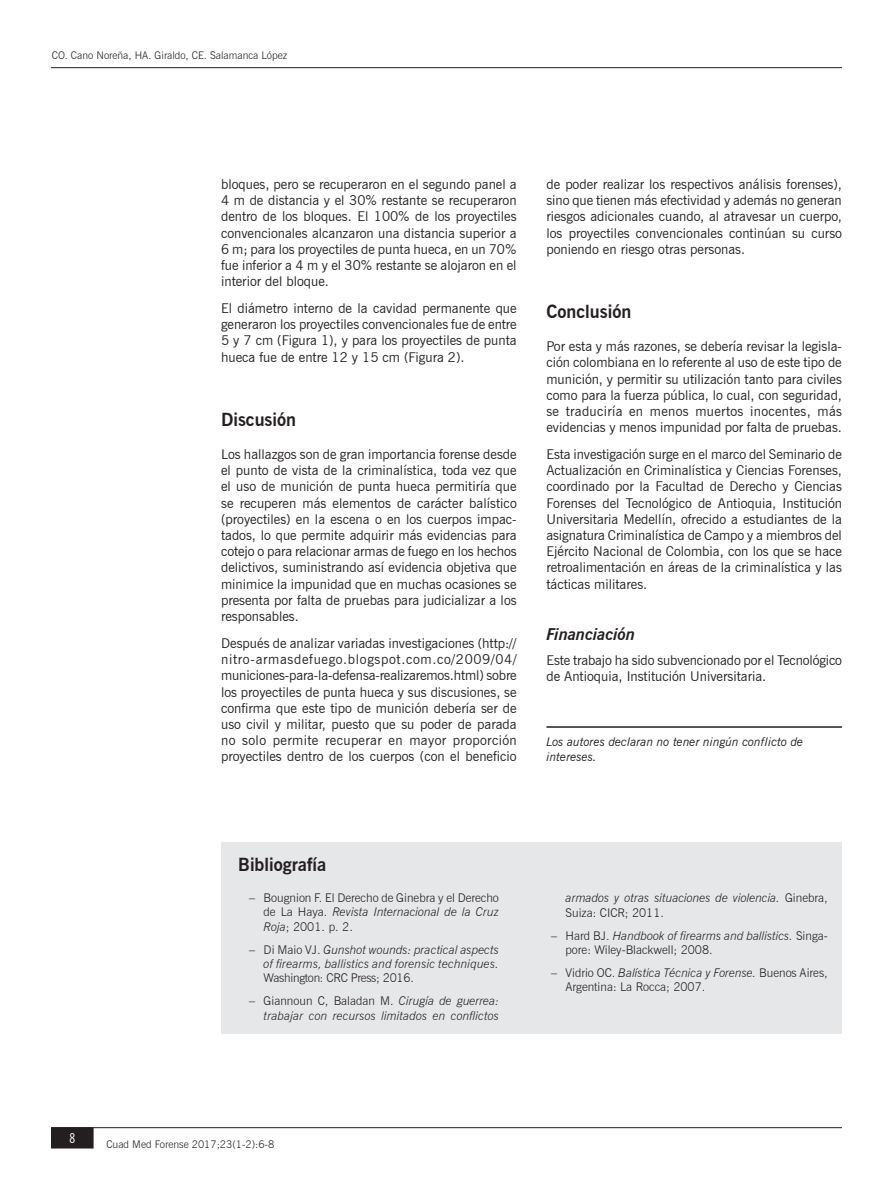
<style>
.page{position:relative;width:893px;height:1191px;background:#fff}
.page>*{position:absolute;margin:0;border:0;box-sizing:border-box;transform-origin:0 0}
.t1{font:700 18px "News Gothic BT";color:#231f20}
.t2{font:italic 700 16.5px "News Gothic BT";color:#231f20}
.t3{font:13.5px/16.2px "News Gothic BT";color:#231f20;text-align:justify}
.t4{font:condensed 13.5px "News Gothic BT";color:#fff}
.t5{font:300 12px/14.4px "News Gothic BT";color:#231f20}
.t6{font:italic 300 12px/14.4px "News Gothic BT";letter-spacing:.005em;color:#231f20;text-align:right}
.t7{font:italic 12px/14.4px "News Gothic BT";color:#231f20}
.t8{font:300 12px "News Gothic BT";letter-spacing:-.02em;color:#231f20}
.t9{font:300 10.5px "News Gothic BT";color:#231f20}
.s1{font-style:italic}
.s2{font-style:normal}
</style>
<div class="page">
<hr style="left:51px;top:67px;width:791px;height:1px;background:#231f20">
<div style="left:52px;top:1128px;width:41px;height:19px;background:#231f20"></div>
<div style="left:51px;top:1127px;width:43px;height:21px;border:2px solid #231f20"></div>
<hr style="left:51px;top:1127px;width:791px;height:1px;background:#231f20">
<div style="left:222px;top:842px;width:620px;height:191px;background:#e6e7e9"></div>
<hr style="left:546px;top:726px;width:296px;height:1px;background:#231f20">
<p class="t9" style="left:52px;top:49px;width:237px">CO. Cano Noreña, HA. Giraldo, CE. Salamanca López</p>
<p class="t3" style="left:221px;top:176px;width:297px">bloques, pero se recuperaron en el segundo panel a 4 m de distancia y el 30% restante se recuperaron dentro de los bloques. El 100% de los proyectiles convencionales alcanzaron una distancia superior a 6 m; para los proyectiles de punta hueca, en un 70% fue inferior a 4 m y el 30% restante se alojaron en el interior del bloque.</p>
<p class="t3" style="left:221px;top:300px;width:297px">El diámetro interno de la cavidad permanente que generaron los proyectiles convencionales fue de entre 5 y 7 cm (Figura 1), y para los proyectiles de punta hueca fue de entre 12 y 15 cm (Figura 2).</p>
<h1 class="t1" style="left:221px;top:408px;width:77px">Discusión</h1>
<p class="t3" style="left:221px;top:446px;width:297px">Los hallazgos son de gran importancia forense desde el punto de vista de la criminalística, toda vez que el uso de munición de punta hueca permitiría que se recuperen más elementos de carácter balístico (proyectiles) en la escena o en los cuerpos impac&shy;tados, lo que permite adquirir más evidencias para cotejo o para relacionar armas de fuego en los hechos delictivos, suministrando así evidencia objetiva que minimice la impunidad que en muchas ocasiones se presenta por falta de pruebas para judicializar a los responsables.</p>
<p class="t3" style="left:221px;top:635px;width:297px">Después de analizar variadas investigaciones (http:// nitro-armasdefuego.blogspot.com.co/2009/04/ municiones-para-la-defensa-realizaremos.html) sobre los proyectiles de punta hueca y sus discusiones, se confirma que este tipo de munición debería ser de uso civil y militar, puesto que su poder de parada no solo permite recuperar en mayor proporción proyectiles dentro de los cuerpos (con el beneficio</p>
<p class="t3" style="left:546px;top:176px;width:297px">de poder realizar los respectivos análisis forenses), sino que tienen más efectividad y además no generan riesgos adicionales cuando, al atravesar un cuerpo, los proyectiles convencionales continúan su curso poniendo en riesgo otras personas.</p>
<h1 class="t1" style="left:546px;top:300px;width:86px">Conclusión</h1>
<p class="t3" style="left:546px;top:338px;width:297px">Por esta y más razones, se debería revisar la legisla&shy;ción colombiana en lo referente al uso de este tipo de munición, y permitir su utilización tanto para civiles como para la fuerza pública, lo cual, con seguridad, se traduciría en menos muertos inocentes, más evidencias y menos impunidad por falta de pruebas.</p>
<p class="t3" style="left:546px;top:446px;width:297px">Esta investigación surge en el marco del Seminario de Actualización en Criminalística y Ciencias Forenses, coordinado por la Facultad de Derecho y Ciencias Forenses del Tecnológico de Antioquia, Institución Universitaria Medellín, ofrecido a estudiantes de la asignatura Criminalística de Campo y a miembros del Ejército Nacional de Colombia, con los que se hace retroalimentación en áreas de la criminalística y las tácticas militares.</p>
<p class="t2" style="left:546px;top:624px;width:90px">Financiación</p>
<p class="t3" style="left:546px;top:652px;width:297px">Este trabajo ha sido subvencionado por el Tecnológico de Antioquia, Institución Universitaria.</p>
<p class="t7" style="left:546px;top:734px;width:258px">Los autores declaran no tener ningún conflicto de intereses.</p>
<h1 class="t1" style="left:238px;top:853px;width:90px">Bibliografía</h1>
<p class="t5" style="left:264px;top:890px;width:237px;text-align:justify;text-indent:-14px">– Bougnion F. El Derecho de Ginebra y el Derecho de La Haya. <span class="s1">Revista Internacional de la Cruz Roja</span>; 2001. p. 2.</p>
<p class="t6" style="left:249px;top:942px;width:251px"><span class="s2">– Di Maio VJ.</span> Gunshot wounds: practical aspects of firearms, ballistics and forensic techniques.</p>
<p class="t8" style="left:264px;top:971px;width:152px">Washington: CRC Press; 2016.</p>
<p class="t6" style="left:249px;top:993px;width:251px"><span class="s2">– Giannoun C, Baladan M.</span> Cirugía de guerrea: trabajar con recursos limitados en conflictos</p>
<p class="t6" style="left:565px;top:890px;width:264px;text-align:left">armados y otras situaciones de violencia. <span class="s2">Ginebra,<br>Suiza: CICR; 2011.</span></p>
<p class="t5" style="left:565px;top:928px;width:264px;text-indent:-14px">– Hard BJ. <span class="s1">Handbook of firearms and ballistics.</span> Singa&shy;pore: Wiley-Blackwell; 2008.</p>
<p class="t5" style="left:565px;top:965px;width:264px;text-indent:-14px">– Vidrio OC. <span class="s1">Balística Técnica y Forense.</span> Buenos Aires,<br>Argentina: La Rocca; 2007.</p>
<p class="t4" style="left:69px;top:1129px;width:7px">8</p>
<p class="t9" style="left:106px;top:1138px;width:169px">Cuad Med Forense 2017;23(1-2):6-8</p>
</div>
